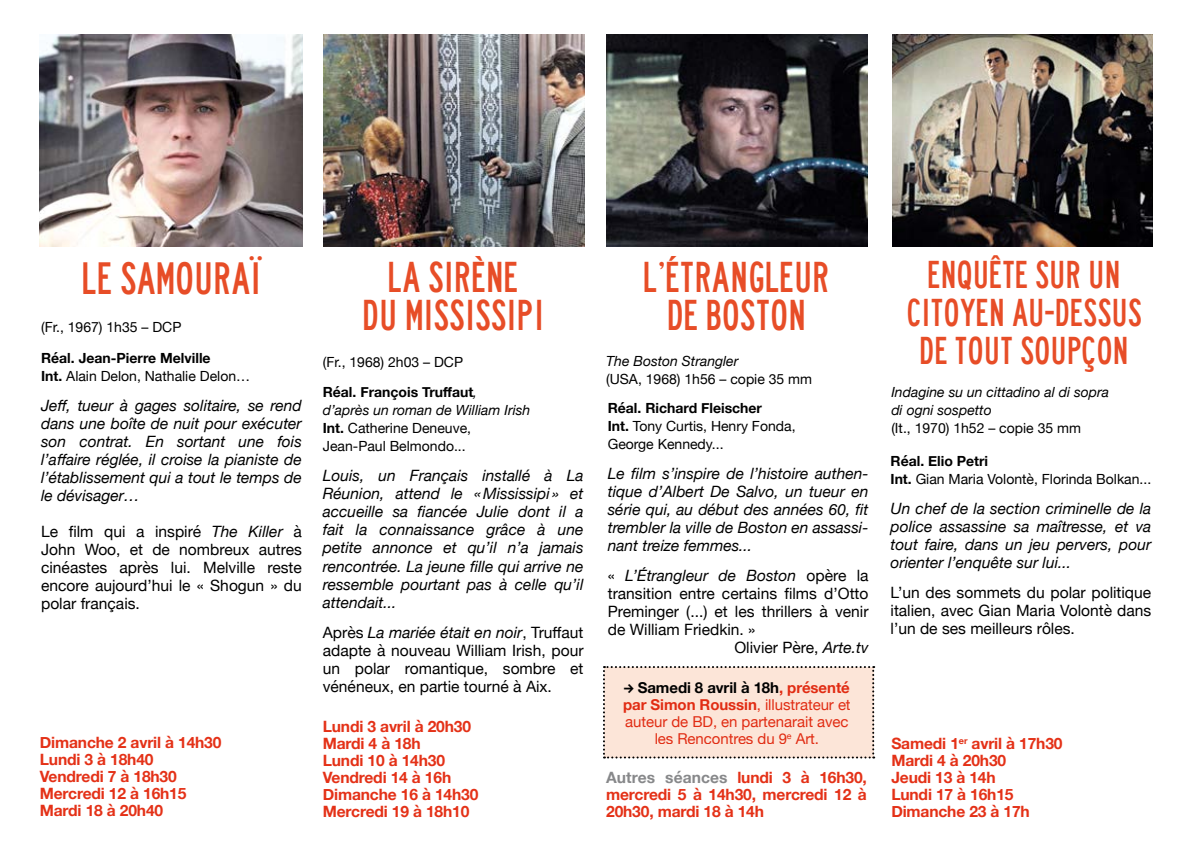
<style>
.page{position:relative;width:1191px;height:851px;background:#fff}
.page>*{position:absolute;margin:0;border:0;box-sizing:border-box;transform-origin:0 0}
.t1{font:42px "lanea";letter-spacing:-.005em;color:#e74d27}
.t2{font:40px/38px "lanea";letter-spacing:-.005em;color:#e74d27;text-align:center}
.t3{font:36px/38px "lanea";letter-spacing:-.005em;color:#e74d27;text-align:center}
.t4{font:italic 15.6px/18px "Helvetica Neue";color:#000;text-align:justify}
.t5{font:15.6px/18px "Helvetica Neue";color:#000;text-align:justify}
.t6{font:700 15.6px/17px "Helvetica Neue";letter-spacing:-.01em;color:#e43117}
.t7{font:15px/17px "Helvetica Neue";letter-spacing:-.005em;color:#e43117;text-align:center}
.t8{font:14px/18px "Helvetica Neue";color:#000}
.t9{font:italic 14px/18px "Helvetica Neue";color:#000}
.t10{font:700 14px/18px "Helvetica Neue";color:#000}
.s1{font-weight:400}
.s2{font-style:italic}
.s3{font-weight:700}
.s4{font-style:normal}
.s5{font-family:"National";font-weight:700;color:#000}
.s6{font-weight:700;color:#000}
.s7{color:#87888a}
</style>
<div class="page">
<img style="left:324px;top:34px;width:260px;height:213px">
<img style="left:40px;top:34px;width:262px;height:213px">
<img style="left:606px;top:34px;width:261px;height:213px">
<img style="left:892px;top:34px;width:260px;height:213px">
<div style="left:603px;top:666px;width:271px;height:92px;background:#fce5d8"></div>
<h1 class="t1" style="left:82px;top:253px;width:181px">LE SAMOURAÏ</h1>
<h2 class="t2" style="left:362px;top:259px;width:184px">LA SIRÈNE<br>DU MISSISSIPI</h2>
<h2 class="t2" style="left:643px;top:259px;width:188px">L’ÉTRANGLEUR<br>DE BOSTON</h2>
<p class="t8" style="left:41px;top:318px;width:142px">(Fr., 1967) 1h35 – DCP</p>
<p class="t10" style="left:41px;top:349px;width:210px">Réal. Jean-Pierre Melville<br>Int. <span class="s1">Alain Delon, Nathalie Delon…</span></p>
<p class="t4" style="left:41px;top:397px;width:262px">Jeff, tueur à gages solitaire, se rend dans une boîte de nuit pour exécuter son contrat. En sortant une fois l’affaire réglée, il croise la pianiste de l’établissement qui a tout le temps de le dévisager…</p>
<p class="t5" style="left:41px;top:523px;width:262px">Le film qui a inspiré <span class="s2">The Killer</span> à John Woo, et de nombreux autres cinéastes après lui. Melville reste encore aujourd’hui le « Shogun » du polar français.</p>
<p class="t6" style="left:40px;top:733px;width:183px">Dimanche 2 avril à 14h30<br>Lundi 3 à 18h40<br>Vendredi 7 à 18h30<br>Mercredi 12 à 16h15<br>Mardi 18 à 20h40</p>
<p class="t8" style="left:323px;top:353px;width:142px">(Fr., 1968) 2h03 – DCP</p>
<p class="t9" style="left:606px;top:353px;width:134px">The Boston Strangler</p>
<p class="t8" style="left:606px;top:371px;width:207px">(USA, 1968) 1h56 – copie 35 mm</p>
<p class="t8" style="left:323px;top:384px;width:209px"><span class="s3">Réal. François Truffaut</span><span class="s2">,<br>d’après un roman de William Irish<br></span><span class="s3">Int.</span> Catherine Deneuve,<br>Jean-Paul Belmondo...</p>
<p class="t4" style="left:323px;top:467px;width:262px">Louis, un Français installé à La Réunion, attend le «Mississipi » et accueille sa fiancée Julie dont il a fait la connaissance grâce à une petite annonce et qu’il n’a jamais rencontrée. La jeune fille qui arrive ne ressemble pourtant pas à celle qu’il attendait...</p>
<p class="t5" style="left:323px;top:623px;width:262px">Après <span class="s2">La mariée était en noir</span>, Truffaut adapte à nouveau William Irish, pour un polar romantique, sombre et vénéneux, en partie tourné à Aix.</p>
<p class="t8" style="left:608px;top:399px;width:189px"><span class="s3">Réal. Richard Fleischer<br>Int.</span> Tony Curtis, Henry Fonda,<br>George Kennedy...</p>
<p class="t4" style="left:608px;top:465px;width:262px">Le film s’inspire de l’histoire authen&shy;tique d’Albert De Salvo, un tueur en série qui, au début des années 60, fit trembler la ville de Boston en assassi&shy;nant treize femmes...</p>
<p class="t4" style="left:608px;top:567px;width:262px"><span class="s4">«</span> L’Étrangleur de Boston <span class="s4">opère la</span></p>
<p class="t5" style="left:608px;top:585px;width:262px">transition entre certains films d’Otto</p>
<p class="t5" style="left:608px;top:603px;width:262px">Preminger (...) et les thrillers à venir</p>
<p class="t5" style="left:608px;top:621px;width:149px">de William Friedkin. »</p>
<p class="t5" style="left:734px;top:639px;width:136px">Olivier Père, <span class="s2">Arte.tv</span></p>
<p class="t7" style="left:623px;top:679px;width:229px"><span class="s5">-&gt;</span> <span class="s6">Samedi 8 avril à 18h</span><span class="s3">, présenté par Simon Roussin</span>, illustrateur et auteur de BD, en partenarait avec les Rencontres du 9<sup>e</sup> Art.</p>
<p class="t6" style="left:323px;top:718px;width:157px">Lundi 3 avril à 20h30<br>Mardi 4 à 18h<br>Lundi 10 à 14h30<br>Vendredi 14 à 16h<br>Dimanche 16 à 14h30<br>Mercredi 19 à 18h10</p>
<p class="t6" style="left:606px;top:769px;width:262px;text-align:justify"><span class="s7">Autres séances</span> lundi 3 à 16h30, mercredi 5 à 14h30, mercredi 12 à 20h30, mardi 18 à 14h</p>
<h3 class="t3" style="left:906px;top:256px;width:238px">ENQUÊTE SUR UN<br>CITOYEN AU-DESSUS<br>DE TOUT SOUPÇON</h3>
<p class="t9" style="left:891px;top:383px;width:219px">Indagine su un cittadino al di sopra di ogni sospetto</p>
<p class="t8" style="left:891px;top:419px;width:191px">(It., 1970) 1h52 – copie 35 mm</p>
<p class="t8" style="left:890px;top:453px;width:262px"><span class="s3">Réal. Elio Petri<br>Int.</span> Gian Maria Volontè, Florinda Bolkan...</p>
<p class="t4" style="left:890px;top:500px;width:262px">Un chef de la section criminelle de la police assassine sa maîtresse, et va tout faire, dans un jeu pervers, pour orienter l’enquête sur lui...</p>
<p class="t5" style="left:890px;top:584px;width:262px">L’un des sommets du polar politique italien, avec Gian Maria Volontè dans l’un de ses meilleurs rôles.</p>
<p class="t6" style="left:891px;top:735px;width:173px">Samedi 1<sup>er</sup> avril à 17h30<br>Mardi 4 à 20h30<br>Jeudi 13 à 14h<br>Lundi 17 à 16h15<br>Dimanche 23 à 17h</p>
</div>
